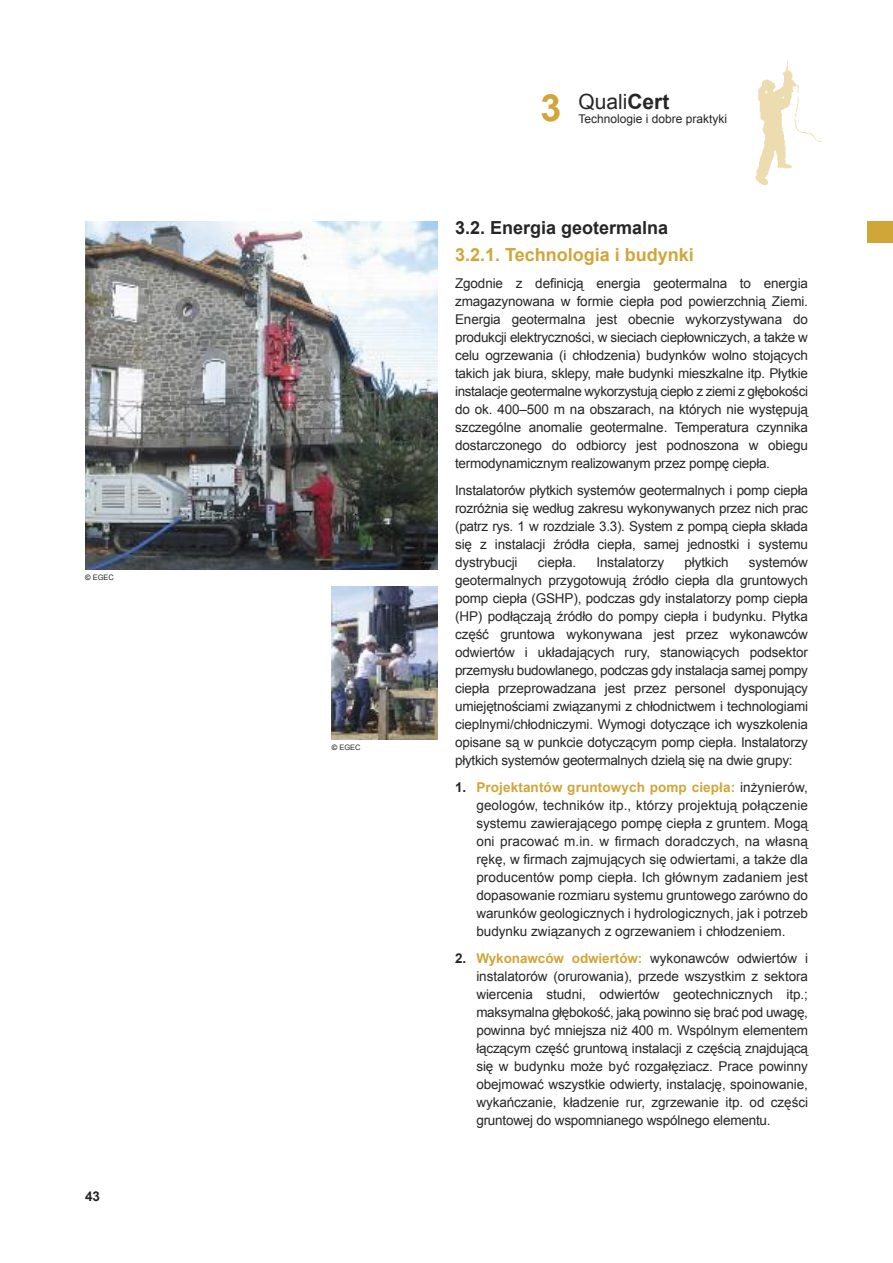
<style>
.page{position:relative;width:893px;height:1263px;background:#fff}
.page>*{position:absolute;margin:0;border:0;box-sizing:border-box;transform-origin:0 0}
.t1{font:700 37.5px "Arial";color:#d1a639}
.t2{font:21px "Arial";color:#272627}
.t3{font:700 18px "Arial";color:#d1a639}
.t4{font:700 18px "Arial";color:#272627}
.t5{font:13.5px/18px "Arial";letter-spacing:-.015em;color:#272627;text-align:justify}
.t6{font:700 13.5px "Arial";color:#272627}
.t7{font:12px "Arial";color:#272627}
.t8{font:7.5px "Arial";color:#272627}
.s1{font-weight:700}
.s2{font-weight:700;color:#d1a639}
</style>
<div class="page">
<img style="left:755px;top:62px;width:66px;height:123px">
<div style="left:867px;top:221px;width:26px;height:21px;background:#d1a639"></div>
<img style="left:85px;top:221px;width:353px;height:349px">
<img style="left:332px;top:587px;width:106px;height:153px">
<p class="t8" style="left:85px;top:573px;width:30px"><span class="s1">©</span> EGEC</p>
<p class="t6" style="left:85px;top:1188px;width:17px">43</p>
<p class="t8" style="left:332px;top:743px;width:30px"><span class="s1">©</span> EGEC</p>
<h1 class="t1" style="left:541px;top:87px;width:22px">3</h1>
<h2 class="t2" style="left:578px;top:90px;width:93px">Quali<span class="s1">Cert</span></h2>
<p class="t7" style="left:578px;top:112px;width:150px">Technologie i dobre praktyki</p>
<h3 class="t4" style="left:455px;top:218px;width:215px">3.2. Energia geotermalna</h3>
<h3 class="t3" style="left:455px;top:245px;width:240px">3.2.1. Technologia i budynki</h3>
<p class="t5" style="left:455px;top:275px;width:354px">Zgodnie z definicją energia geotermalna to energia zmagazynowana w formie ciepła pod powierzchnią Ziemi.<br>Energia geotermalna jest obecnie wykorzystywana do produkcji elektryczności, w sieciach ciepłowniczych, a także w celu ogrzewania (i chłodzenia) budynków wolno stojących takich jak biura, sklepy, małe budynki mieszkalne itp. Płytkie instalacje geotermalne wykorzystują ciepło z ziemi z głębokości do ok. 400–500 m na obszarach, na których nie występują szczególne anomalie geotermalne. Temperatura czynnika dostarczonego do odbiorcy jest podnoszona w obiegu termodynamicznym realizowanym przez pompę ciepła.</p>
<p class="t5" style="left:455px;top:482px;width:354px">Instalatorów płytkich systemów geotermalnych i pomp ciepła rozróżnia się według zakresu wykonywanych przez nich prac (patrz rys. 1 w rozdziale 3.3). System z pompą ciepła składa się z instalacji źródła ciepła, samej jednostki i systemu dystrybucji</p>
<p class="t5" style="left:455px;top:554px;width:354px;text-indent:294px">systemów geotermalnych przygotowują źródło ciepła dla gruntowych pomp ciepła (GSHP), podczas gdy instalatorzy pomp ciepła (HP) podłączają źródło do pompy ciepła i budynku. Płytka część gruntowa wykonywana jest przez wykonawców odwiertów i układających rury, stanowiących podsektor przemysłu budowlanego, podczas gdy instalacja samej pompy ciepła przeprowadzana jest przez personel dysponujący umiejętnościami związanymi z chłodnictwem i technologiami cieplnymi/chłodniczymi. Wymogi dotyczące ich wyszkolenia opisane są w punkcie dotyczącym pomp ciepła. Instalatorzy płytkich systemów geotermalnych dzielą się na dwie grupy:</p>
<p class="t5" style="left:476px;top:779px;width:333px;text-indent:-21px"><span class="s1">1.</span> <span class="s2">Projektantów gruntowych pomp ciepła:</span> inżynierów, geologów, techników itp., którzy projektują połączenie systemu zawierającego pompę ciepła z gruntem. Mogą oni pracować m.in. w firmach doradczych, na własną rękę, w firmach zajmujących się odwiertami, a także dla producentów pomp ciepła. Ich głównym zadaniem jest dopasowanie rozmiaru systemu gruntowego zarówno do warunków geologicznych i hydrologicznych, jak i potrzeb budynku związanych z ogrzewaniem i chłodzeniem.</p>
<p class="t5" style="left:476px;top:950px;width:333px;text-indent:-21px"><span class="s1">2.</span> <span class="s2">Wykonawców odwiertów:</span> wykonawców odwiertów i instalatorów (orurowania), przede wszystkim z sektora wiercenia studni, odwiertów geotechnicznych itp.; maksymalna głębokość, jaką powinno się brać pod uwagę, powinna być mniejsza niż 400 m. Wspólnym elementem łączącym część gruntową instalacji z częścią znajdującą się w budynku może być rozgałęziacz. Prace powinny obejmować wszystkie odwierty, instalację, spoinowanie, wykańczanie, kładzenie rur, zgrzewanie itp. od części gruntowej do wspomnianego wspólnego elementu.</p>
<p class="t5" style="left:538px;top:554px;width:40px">ciepła.</p>
<p class="t5" style="left:597px;top:554px;width:69px">Instalatorzy</p>
<p class="t5" style="left:684px;top:554px;width:46px">płytkich</p>
</div>
